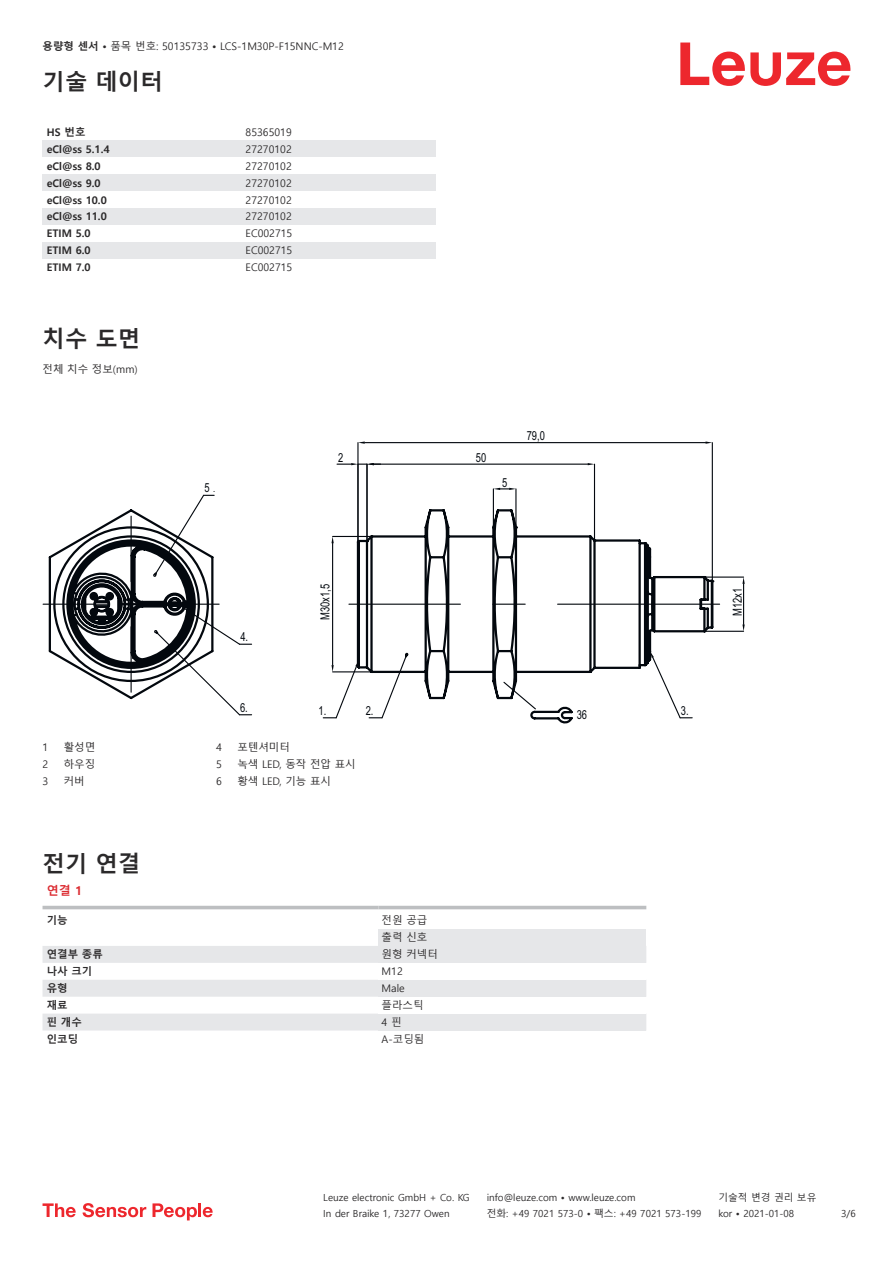
<style>
.page{position:relative;width:893px;height:1263px;background:#fff}
.page>*{position:absolute;margin:0;border:0;box-sizing:border-box;transform-origin:0 0}
.t1{font:700 22.5px "Malgun Gothic";color:#2b292a}
.t2{font:12.45px "Arial";color:#03080e;scale:.75 1}
.t3{font:700 12px "Malgun Gothic";color:#db2a30}
.t4{font:10.5px/17px "Malgun Gothic";color:#2b292a}
.t5{font:700 10.5px "Malgun Gothic";color:#2b292a}
.t6{font:9.75px "Malgun Gothic";color:#2b292a}
.s1{font-weight:700}
.s2{font-size:10.05px}
</style>
<div class="page">
<svg style="left:680px;top:43px;width:170px;height:43px"></svg>
<div style="left:43px;top:140px;width:199px;height:17px;background:#e6e7e9"></div>
<div style="left:242px;top:140px;width:194px;height:17px;background:#e6e7e9"></div>
<div style="left:43px;top:174px;width:199px;height:17px;background:#e6e7e9"></div>
<div style="left:242px;top:174px;width:194px;height:17px;background:#e6e7e9"></div>
<div style="left:43px;top:208px;width:199px;height:17px;background:#e6e7e9"></div>
<div style="left:242px;top:208px;width:194px;height:17px;background:#e6e7e9"></div>
<div style="left:43px;top:242px;width:199px;height:17px;background:#e6e7e9"></div>
<div style="left:242px;top:242px;width:194px;height:17px;background:#e6e7e9"></div>
<svg style="left:43px;top:905px;width:603px;height:126px"></svg>
<svg style="left:43px;top:946px;width:335px;height:84px;fill:#e6e7e9"></svg>
<hr style="left:43px;top:906px;width:335px;height:3px;background:#bdbfc1">
<hr style="left:378px;top:906px;width:268px;height:3px;background:#bdbfc1">
<div style="left:378px;top:912px;width:268px;height:17px;background:#fff"></div>
<div style="left:378px;top:929px;width:268px;height:17px;background:#e6e7e9"></div>
<div style="left:378px;top:946px;width:268px;height:17px;background:#e6e7e9"></div>
<div style="left:378px;top:963px;width:268px;height:17px;background:#fff"></div>
<div style="left:378px;top:980px;width:268px;height:17px;background:#e6e7e9"></div>
<div style="left:378px;top:997px;width:268px;height:16px;background:#fff"></div>
<div style="left:378px;top:1013px;width:268px;height:17px;background:#e6e7e9"></div>
<div style="left:378px;top:1030px;width:268px;height:17px;background:#fff"></div>
<svg style="left:43px;top:1203px;width:33px;height:14px"></svg>
<svg style="left:83px;top:1203px;width:63px;height:14px"></svg>
<svg style="left:153px;top:1203px;width:44px;height:17px"></svg>
<hr style="left:198px;top:1203px;width:3px;height:14px;background:#ed272d">
<svg style="left:203px;top:1207px;width:10px;height:10px"></svg>
<svg style="left:355px;top:508px;width:360px;height:215px"></svg>
<hr style="left:366px;top:464px;width:2px;height:77px;background:#03080e">
<hr style="left:594px;top:464px;width:1px;height:76px;background:#03080e">
<hr style="left:374px;top:464px;width:214px;height:1px;background:#03080e">
<svg style="left:337px;top:463px;width:44px;height:2px"></svg>
<hr style="left:357px;top:443px;width:2px;height:99px;background:#03080e">
<hr style="left:712px;top:443px;width:1px;height:138px;background:#03080e">
<hr style="left:365px;top:442px;width:340px;height:1px;background:#03080e">
<svg style="left:358px;top:441px;width:7px;height:3px"></svg>
<svg style="left:705px;top:441px;width:7px;height:3px"></svg>
<hr style="left:493px;top:489px;width:1px;height:38px;background:#03080e">
<hr style="left:515px;top:489px;width:1px;height:38px;background:#03080e">
<svg style="left:493px;top:488px;width:23px;height:2px"></svg>
<hr style="left:705px;top:576px;width:39px;height:2px;background:#03080e">
<hr style="left:705px;top:631px;width:39px;height:1px;background:#03080e">
<hr style="left:743px;top:584px;width:1px;height:40px;background:#03080e">
<svg style="left:742px;top:577px;width:3px;height:7px"></svg>
<svg style="left:742px;top:624px;width:3px;height:7px"></svg>
<hr style="left:333px;top:536px;width:38px;height:1px;background:#03080e">
<hr style="left:333px;top:671px;width:38px;height:1px;background:#03080e">
<hr style="left:332px;top:543px;width:1px;height:122px;background:#03080e">
<svg style="left:331px;top:536px;width:3px;height:7px"></svg>
<svg style="left:349px;top:604px;width:371px;height:1px"></svg>
<svg style="left:367px;top:535px;width:5px;height:7px"></svg>
<svg style="left:323px;top:660px;width:36px;height:59px"></svg>
<svg style="left:369px;top:653px;width:39px;height:66px"></svg>
<svg style="left:650px;top:651px;width:42px;height:68px"></svg>
<svg style="left:47px;top:494px;width:205px;height:222px"></svg>
<hr style="left:131px;top:516px;width:1px;height:66px;background:#03080e">
<hr style="left:43px;top:604px;width:66px;height:1px;background:#03080e">
<hr style="left:131px;top:627px;width:1px;height:65px;background:#03080e">
<hr style="left:154px;top:604px;width:65px;height:1px;background:#03080e">
<p class="t4" style="left:43px;top:38px;width:303px"><span class="s1">용량형 센서 •</span> 품목 번호: 50135733 <span class="s1">•</span> LCS-1M30P-F15NNC-M12</p>
<h1 class="t1" style="left:43px;top:69px;width:122px">기술 데이터</h1>
<p class="t5" style="left:47px;top:126px;width:40px">HS 번호</p>
<p class="t4" style="left:246px;top:124px;width:48px">85365019</p>
<p class="t5" style="left:47px;top:143px;width:64px">eCl@ss 5.1.4</p>
<p class="t4" style="left:246px;top:141px;width:48px">27270102</p>
<p class="t5" style="left:47px;top:160px;width:55px">eCl@ss 8.0</p>
<p class="t4" style="left:246px;top:158px;width:48px">27270102</p>
<p class="t5" style="left:47px;top:177px;width:55px">eCl@ss 9.0</p>
<p class="t4" style="left:246px;top:175px;width:48px">27270102</p>
<p class="t5" style="left:47px;top:193px;width:62px">eCl@ss 10.0</p>
<p class="t4" style="left:246px;top:191px;width:48px">27270102</p>
<p class="t5" style="left:47px;top:210px;width:62px">eCl@ss 11.0</p>
<p class="t4" style="left:246px;top:208px;width:48px">27270102</p>
<p class="t5" style="left:47px;top:227px;width:45px">ETIM 5.0</p>
<p class="t4" style="left:246px;top:225px;width:48px">EC002715</p>
<p class="t5" style="left:47px;top:244px;width:45px">ETIM 6.0</p>
<p class="t4" style="left:246px;top:242px;width:48px">EC002715</p>
<p class="t5" style="left:47px;top:261px;width:45px">ETIM 7.0</p>
<p class="t4" style="left:246px;top:259px;width:48px">EC002715</p>
<h1 class="t1" style="left:43px;top:326px;width:99px">치수 도면</h1>
<p class="t4" style="left:43px;top:361px;width:97px">전체 치수 정보(mm)</p>
<p class="t4" style="left:43px;top:739px;width:7px">1</p>
<p class="t4" style="left:64px;top:739px;width:33px">활성면</p>
<p class="t4" style="left:43px;top:756px;width:7px">2</p>
<p class="t4" style="left:64px;top:756px;width:33px">하우징</p>
<p class="t4" style="left:43px;top:773px;width:7px">3</p>
<p class="t4" style="left:64px;top:773px;width:22px">커버</p>
<p class="t2" style="left:205px;top:483px;width:16px">5 <span class="s2">.</span></p>
<p class="t2" style="left:240px;top:632px;width:12px">4.</p>
<p class="t2" style="left:240px;top:703px;width:12px">6.</p>
<p class="t2" style="left:338px;top:453px;width:8px">2</p>
<p class="t2" style="left:476px;top:453px;width:15px">50</p>
<p class="t2" style="left:502px;top:478px;width:8px">5</p>
<p class="t2" style="left:527px;top:431px;width:26px">79,0</p>
<p class="t2" style="left:321px;top:620px;width:49px;rotate:-90deg">M30x1,5</p>
<p class="t2" style="left:733px;top:616px;width:39px;rotate:-90deg">M12x1</p>
<p class="t2" style="left:319px;top:706px;width:12px">1.</p>
<p class="t2" style="left:366px;top:706px;width:12px">2.</p>
<p class="t2" style="left:681px;top:706px;width:12px">3.</p>
<p class="t2" style="left:577px;top:710px;width:15px">36</p>
<p class="t4" style="left:216px;top:739px;width:7px">4</p>
<p class="t4" style="left:237px;top:739px;width:54px">포텐셔미터</p>
<p class="t4" style="left:216px;top:756px;width:7px">5</p>
<p class="t4" style="left:237px;top:756px;width:120px">녹색 LED, 동작 전압 표시</p>
<p class="t4" style="left:216px;top:773px;width:7px">6</p>
<p class="t4" style="left:237px;top:773px;width:95px">황색 LED, 기능 표시</p>
<h1 class="t1" style="left:43px;top:851px;width:99px">전기 연결</h1>
<p class="t3" style="left:47px;top:883px;width:37px">연결 1</p>
<p class="t5" style="left:47px;top:914px;width:22px">기능</p>
<p class="t4" style="left:382px;top:912px;width:47px">전원 공급 출력 신호</p>
<p class="t5" style="left:47px;top:948px;width:58px">연결부 종류</p>
<p class="t4" style="left:382px;top:946px;width:58px">원형 커넥터</p>
<p class="t5" style="left:47px;top:965px;width:47px">나사 크기</p>
<p class="t4" style="left:382px;top:963px;width:23px">M12</p>
<p class="t5" style="left:47px;top:982px;width:22px">유형</p>
<p class="t4" style="left:382px;top:980px;width:25px">Male</p>
<p class="t5" style="left:47px;top:999px;width:22px">재료</p>
<p class="t4" style="left:382px;top:997px;width:43px">플라스틱</p>
<p class="t5" style="left:47px;top:1016px;width:37px">핀 개수</p>
<p class="t4" style="left:382px;top:1014px;width:21px">4 핀</p>
<p class="t5" style="left:47px;top:1033px;width:33px">인코딩</p>
<p class="t4" style="left:382px;top:1031px;width:44px">A-코딩됨</p>
<p class="t6" style="left:323px;top:1192px;width:148px">Leuze electronic GmbH + Co. KG</p>
<p class="t6" style="left:487px;top:1192px;width:150px">info@leuze.com • www.leuze.com</p>
<p class="t6" style="left:718px;top:1192px;width:100px">기술적 변경 권리 보유</p>
<p class="t6" style="left:323px;top:1208px;width:128px">In der Braike 1, 73277 Owen</p>
<p class="t6" style="left:487px;top:1208px;width:216px">전화: +49 7021 573-0 • 팩스: +49 7021 573-199</p>
<p class="t6" style="left:718px;top:1208px;width:77px">kor • 2021-01-08</p>
<p class="t6" style="left:841px;top:1208px;width:16px">3 /6</p>
</div>
